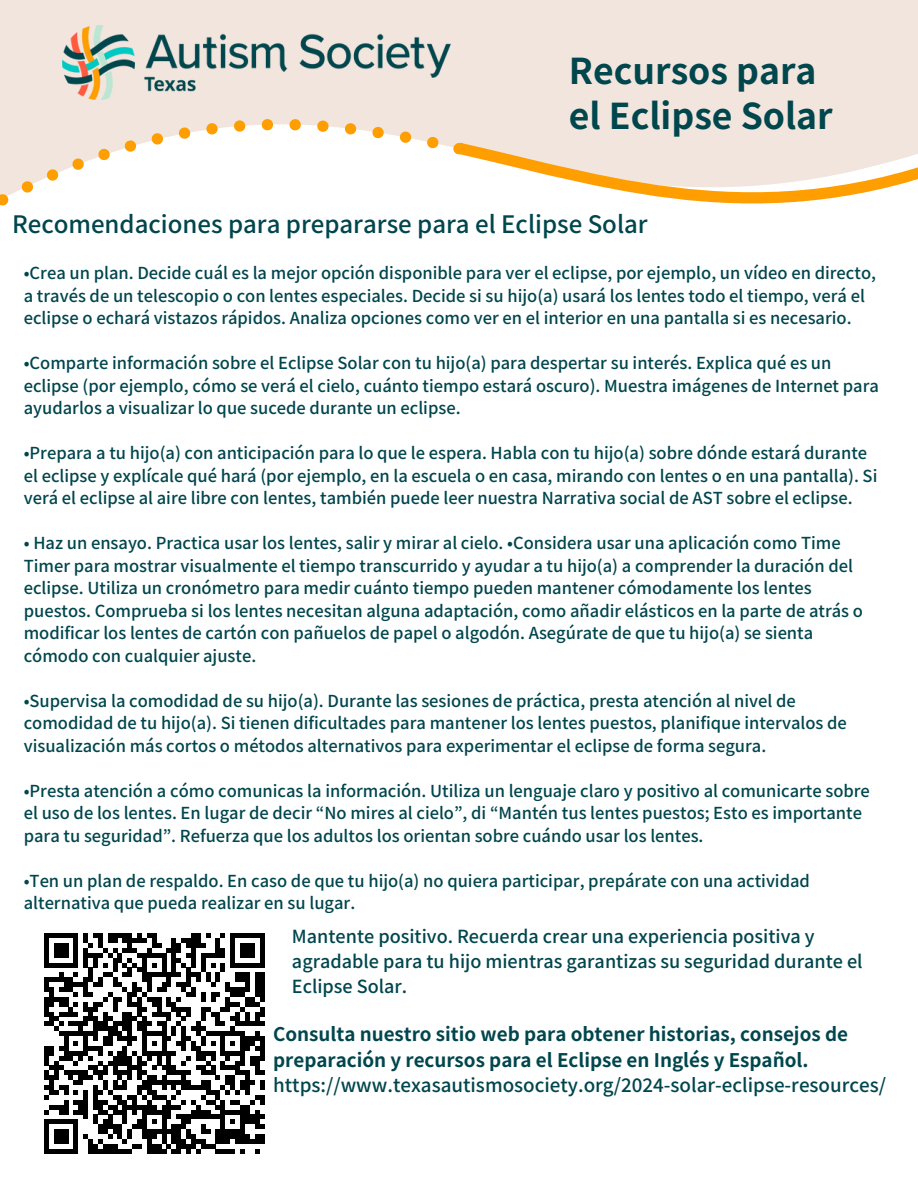
<style>
.page{position:relative;width:918px;height:1188px;background:#fff}
.page>*{position:absolute;margin:0;border:0;box-sizing:border-box;transform-origin:0 0}
.t1{font:700 35.55px/44.8px "Noto Sans JP";color:#00464d}
.t2{font:500 24px "Noto Sans JP";color:#00464d}
.t3{font:700 18.75px/25.8px "Noto Sans JP";color:#00464d}
.t4{font:500 18px/24.8px "Noto Sans JP";color:#00464d}
.t5{font:500 16.5px/22.5px "Noto Sans JP";color:#00464d}
.s1{font-weight:500}
</style>
<div class="page">
<div style="left:0;top:0;width:441px;height:145px;background:#f2e5dd"></div>
<svg style="left:0;top:54px;width:440px;height:152px"></svg>
<svg style="left:441px;top:0;width:477px;height:204px"></svg>
<img style="left:63px;top:26px;width:405px;height:73px">
<svg style="left:44px;top:933px;width:221px;height:221px"></svg>
<p class="t1" style="left:569px;top:46px;width:265px">Recursos para el Eclipse Solar</p>
<p class="t2" style="left:12px;top:205px;width:637px">Recomendaciones para prepararse para el Eclipse Solar</p>
<p class="t5" style="left:24px;top:261px;width:854px">•Crea un plan. Decide cuál es la mejor opción disponible para ver el eclipse, por ejemplo, un vídeo en directo, a través de un telescopio o con lentes especiales. Decide si su hijo(a) usará los lentes todo el tiempo, verá el eclipse o echará vistazos rápidos. Analiza opciones como ver en el interior en una pantalla si es necesario.</p>
<h1 class="t5" style="left:24px;top:351px;width:857px">•Comparte información sobre el Eclipse Solar con tu hijo(a) para despertar su interés. Explica qué es un eclipse (por ejemplo, cómo se verá el cielo, cuánto tiempo estará oscuro). Muestra imágenes de Internet para ayudarlos a visualizar lo que sucede durante un eclipse.</h1>
<h2 class="t5" style="left:24px;top:441px;width:855px">•Prepara a tu hijo(a) con anticipación para lo que le espera. Habla con tu hijo(a) sobre dónde estará durante el eclipse y explícale qué hará (por ejemplo, en la escuela o en casa, mirando con lentes o en una pantalla). Si verá el eclipse al aire libre con lentes, también puede leer nuestra Narrativa social de AST sobre el eclipse.</h2>
<p class="t5" style="left:24px;top:531px;width:841px">• Haz un ensayo. Practica usar los lentes, salir y mirar al cielo. •Considera usar una aplicación como Time Timer para mostrar visualmente el tiempo transcurrido y ayudar a tu hijo(a) a comprender la duración del eclipse. Utiliza un cronómetro para medir cuánto tiempo pueden mantener cómodamente los lentes puestos. Comprueba si los lentes necesitan alguna adaptación, como añadir elásticos en la parte de atrás o modificar los lentes de cartón con pañuelos de papel o algodón. Asegúrate de que tu hijo(a) se sienta cómodo con cualquier ajuste.</p>
<p class="t5" style="left:24px;top:688px;width:825px">•Supervisa la comodidad de su hijo(a). Durante las sesiones de práctica, presta atención al nivel de comodidad de tu hijo(a). Si tienen dificultades para mantener los lentes puestos, planifique intervalos de visualización más cortos o métodos alternativos para experimentar el eclipse de forma segura.</p>
<p class="t5" style="left:24px;top:778px;width:848px">•Presta atención a cómo comunicas la información. Utiliza un lenguaje claro y positivo al comunicarte sobre el uso de los lentes. En lugar de decir “No mires al cielo”, di “Mantén tus lentes puestos; Esto es importante para tu seguridad”. Refuerza que los adultos los orientan sobre cuándo usar los lentes.</p>
<p class="t5" style="left:24px;top:868px;width:788px">•Ten un plan de respaldo. En caso de que tu hijo(a) no quiera participar, prepárate con una actividad alternativa que pueda realizar en su lugar.</p>
<p class="t4" style="left:292px;top:923px;width:572px">Mantente positivo. Recuerda crear una experiencia positiva y agradable para tu hijo mientras garantizas su seguridad durante el<br>Eclipse Solar.</p>
<p class="t3" style="left:273px;top:1020px;width:614px">Consulta nuestro sitio web para obtener historias, consejos de preparación y recursos para el Eclipse en Inglés y Español. <span class="s1">https://www.texasautismosociety.org/2024-solar-eclipse-resources/</span></p>
</div>
